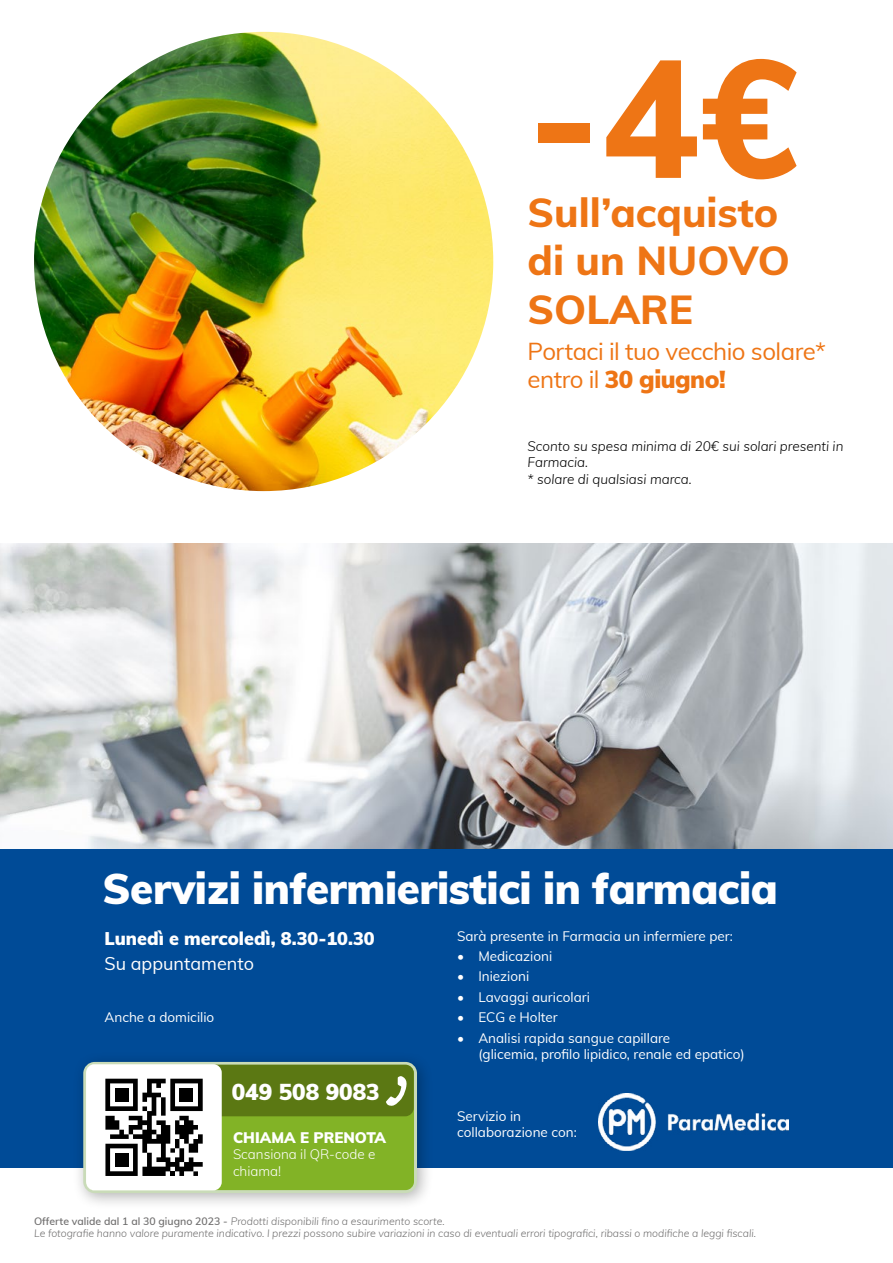
<style>
.page{position:relative;width:893px;height:1263px;background:#fff}
.page>*{position:absolute;margin:0;border:0;box-sizing:border-box;transform-origin:0 0}
.t1{font:800 165px "Muli";color:#ee7515}
.t2{font:900 42px "Muli";letter-spacing:-.01em;color:#fff}
.t3{font:800 40.5px/48.6px "Muli";color:#ee7515}
.t4{font:24px/28.8px "Muli";letter-spacing:-.02em;color:#ee7515}
.t5{font:900 22.5px "Muli";color:#fff}
.t6{font:900 18px "Muli";color:#fff}
.t7{font:18px "Muli";color:#fff}
.t8{font:900 15px "Muli";color:#fff}
.t9{font:13.5px/16.2px "Muli";color:#fff}
.t10{font:italic 300 13.5px/16.2px "Muli";color:#000}
.t11{font:300 13.5px/16.2px "Muli";color:#fff}
.t12{font:italic 300 10.5px/12.6px "Muli";color:#706f6f}
.s1{font-weight:900}
.s2{font-weight:600;font-style:normal}
</style>
<div class="page">
<img style="left:34px;top:32px;width:459px;height:459px;border-radius:230px">
<img style="left:0;top:543px;width:893px;height:307px">
<div style="left:0;top:850px;width:893px;height:318px;background:#004b97"></div>
<div style="left:72px;top:1051px;width:362px;height:159px;background:#000;opacity:.3"></div>
<div style="left:85px;top:1063px;width:330px;height:128px;background:#82b326;border-radius:10px"></div>
<div style="left:83px;top:1062px;width:334px;height:131px;border:3px solid #c9dbb8;border-radius:10px"></div>
<div style="left:87px;top:1065px;width:327px;height:51px;background:#5b7813;border-radius:9px"></div>
<div style="left:86px;top:1064px;width:136px;height:126px;background:#fff;border-radius:9px"></div>
<svg style="left:105px;top:1079px;width:98px;height:97px"></svg>
<div style="left:115px;top:1088px;width:14px;height:14px;background:#000"></div>
<div style="left:179px;top:1088px;width:14px;height:14px;background:#000"></div>
<div style="left:115px;top:1153px;width:14px;height:13px;background:#000"></div>
<svg style="left:386px;top:1076px;width:21px;height:30px"></svg>
<img style="left:598px;top:1093px;width:190px;height:58px">
<h1 class="t1" style="left:528px;top:-2px;width:273px">-4€</h1>
<h3 class="t3" style="left:528px;top:186px;width:264px">Sull’acquisto di un NUOVO<br>SOLARE</h3>
<h3 class="t4" style="left:528px;top:335px;width:300px">Portaci il tuo vecchio solare* entro il <span class="s1">30 giugno!</span></h3>
<p class="t10" style="left:528px;top:438px;width:317px">Sconto su spesa minima di 20€ sui solari presenti in<br>Farmacia.<br>* solare di qualsiasi marca.</p>
<h2 class="t2" style="left:102px;top:858px;width:677px">Servizi infermieristici in farmacia</h2>
<h3 class="t6" style="left:105px;top:925px;width:272px">Lunedì e mercoledì, 8.30-10.30</h3>
<h3 class="t7" style="left:105px;top:950px;width:151px">Su appuntamento</h3>
<p class="t9" style="left:105px;top:1008px;width:111px">Anche a domicilio</p>
<h3 class="t5" style="left:232px;top:1075px;width:150px">049 508 9083</h3>
<h3 class="t8" style="left:233px;top:1126px;width:155px">CHIAMA E PRENOTA</h3>
<p class="t11" style="left:233px;top:1146px;width:144px">Scansiona il QR-code e chiama!</p>
<p class="t9" style="left:457px;top:927px;width:277px">Sarà presente in Farmacia un infermiere per:</p>
<p class="t9" style="left:457px;top:947px;width:97px">• Medicazioni</p>
<p class="t9" style="left:457px;top:968px;width:74px">• Iniezioni</p>
<p class="t9" style="left:457px;top:988px;width:134px">• Lavaggi auricolari</p>
<p class="t9" style="left:457px;top:1009px;width:102px">• ECG e Holter</p>
<p class="t9" style="left:478px;top:1029px;width:268px;text-indent:-21px">• Analisi rapida sangue capillare<br>(glicemia, profilo lipidico, renale ed epatico)</p>
<p class="t9" style="left:457px;top:1107px;width:121px">Servizio in collaborazione con:</p>
<p class="t12" style="left:34px;top:1214px;width:724px"><span class="s2">Offerte valide dal 1 al 30 giugno 2023 -</span> Prodotti disponibili fino a esaurimento scorte.<br>Le fotografie hanno valore puramente indicativo. I prezzi possono subire variazioni in caso di eventuali errori tipografici, ribassi o modifiche a leggi fiscali.</p>
</div>
